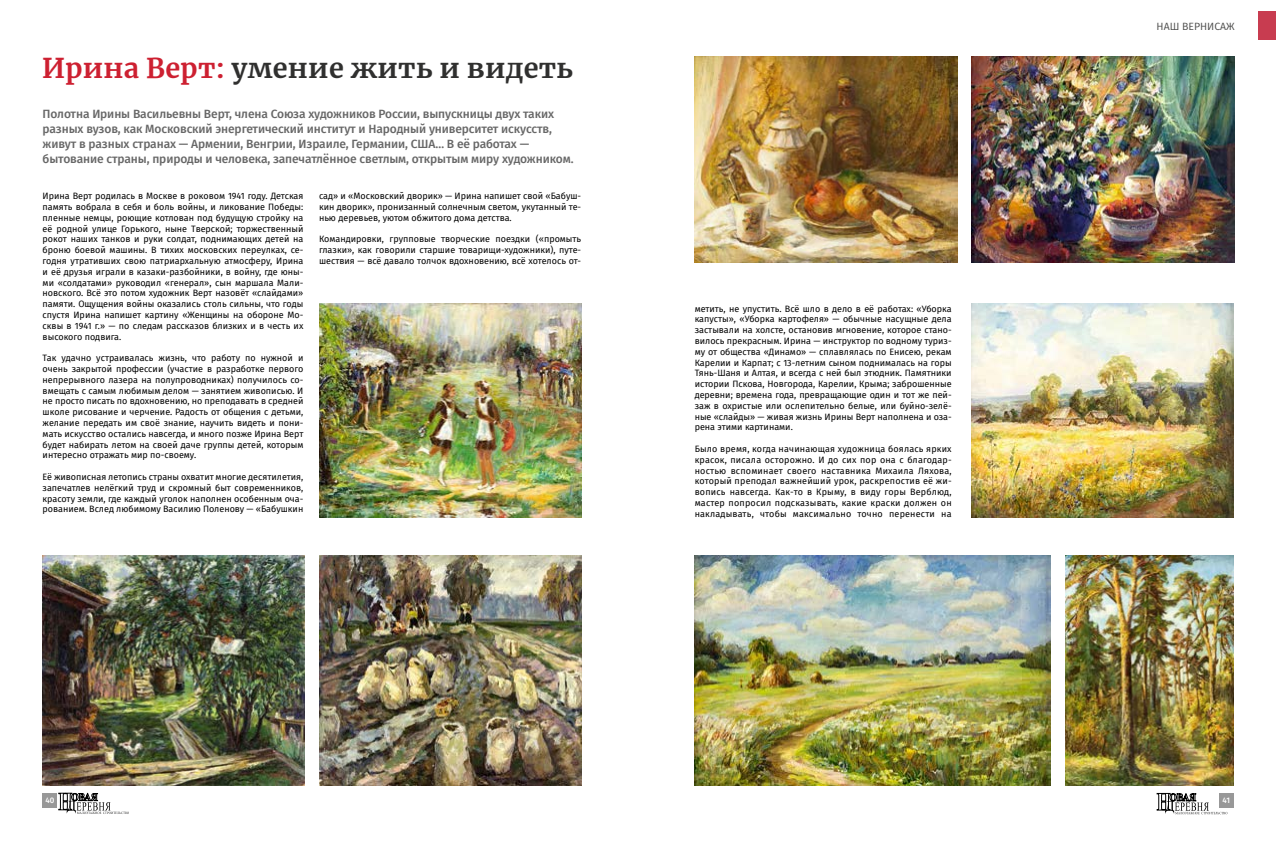
<style>
.page{position:relative;width:1276px;height:842px;background:#fff}
.page>*{position:absolute;margin:0;border:0;box-sizing:border-box;transform-origin:0 0}
.t1{font:700 27px "Merriweather";letter-spacing:.01em;color:#30302f}
.t2{font:500 12px/15px "Fira Sans";letter-spacing:-.01em;color:#676767}
.t3{font:10.5px "Fira Sans";color:#4d4d4c}
.t4{font:9px/10.8px "Fira Sans";color:#000;text-align:justify}
.t5{font:500 8px "Fira Sans";color:#fff}
.s1{color:#cd2031}
</style>
<div class="page">
<div style="left:1258px;top:11px;width:18px;height:29px;background:#c83c50"></div>
<svg style="left:59px;top:793px;width:70px;height:21px"></svg>
<div style="left:43px;top:793px;width:14px;height:14px;background:#989898"></div>
<svg style="left:1156px;top:793px;width:71px;height:21px"></svg>
<div style="left:1219px;top:793px;width:14px;height:14px;background:#989898"></div>
<img style="left:694px;top:556px;width:357px;height:229px">
<img style="left:1065px;top:556px;width:168px;height:229px">
<img style="left:694px;top:57px;width:263px;height:205px">
<img style="left:971px;top:57px;width:263px;height:205px">
<img style="left:971px;top:303px;width:262px;height:215px">
<img style="left:319px;top:556px;width:262px;height:229px">
<img style="left:43px;top:556px;width:262px;height:229px">
<img style="left:319px;top:303px;width:262px;height:215px">
<h1 class="t1" style="left:42px;top:49px;width:532px"><span class="s1">Ирина Верт:</span> умение жить и видеть</h1>
<p class="t2" style="left:43px;top:105px;width:532px">Полотна Ирины Васильевны Верт, члена Союза художников России, выпускницы двух таких разных вузов, как Московский энергетический институт и Народный университет искусств, живут в разных странах — Армении, Венгрии, Израиле, Германии, США… В её работах — бытование страны, природы и человека, запечатлённое светлым, открытым миру художником.</p>
<p class="t4" style="left:43px;top:190px;width:262px">Ирина Верт родилась в Москве в роковом 1941 году. Детская память вобрала в себя и боль войны, и ликование Победы: пленные немцы, роющие котлован под будущую стройку на её родной улице Горького, ныне Тверской; торжественный рокот наших танков и руки солдат, поднимающих детей на броню боевой машины. В тихих московских переулках, се&shy;годня утративших свою патриархальную атмосферу, Ирина и её друзья играли в казаки-разбойники, в войну, где юны&shy;ми «солдатами» руководил «генерал», сын маршала Мали&shy;новского. Всё это потом художник Верт назовёт «слайдами» памяти. Ощущения войны оказались столь сильны, что годы спустя Ирина напишет картину «Женщины на обороне Мо&shy;сквы в 1941 г.» — по следам рассказов близких и в честь их высокого подвига.</p>
<p class="t4" style="left:43px;top:352px;width:262px">Так удачно устраивалась жизнь, что работу по нужной и очень закрытой профессии (участие в разработке первого непрерывного лазера на полупроводниках) получилось со&shy;вмещать с самым любимым делом — занятием живописью. И не просто писать по вдохновению, но преподавать в средней школе рисование и черчение. Радость от общения с детьми, желание передать им своё знание, научить видеть и пони&shy;мать искусство остались навсегда, и много позже Ирина Верт будет набирать летом на своей даче группы детей, которым интересно отражать мир по-своему.</p>
<p class="t4" style="left:43px;top:471px;width:262px">Её живописная летопись страны охватит многие десятилетия, запечатлев нелёгкий труд и скромный быт современников, красоту земли, где каждый уголок наполнен особенным оча&shy;рованием. Вслед любимому Василию Поленову — «Бабушкин</p>
<p class="t4" style="left:319px;top:190px;width:264px">сад» и «Московский дворик» — Ирина напишет свой «Бабуш&shy;кин дворик», пронизанный солнечным светом, укутанный те&shy;нью деревьев, уютом обжитого дома детства.</p>
<p class="t4" style="left:319px;top:234px;width:264px">Командировки, групповые творческие поездки («промыть глазки», как говорили старшие товарищи-художники), путе&shy;шествия — всё давало толчок вдохновению, всё хотелось от-</p>
<p class="t4" style="left:694px;top:303px;width:258px">метить, не упустить. Всё шло в дело в её работах: «Уборка капусты», «Уборка картофеля» — обычные насущные дела застывали на холсте, остановив мгновение, которое стано&shy;вилось прекрасным. Ирина — инструктор по водному туриз&shy;му от общества «Динамо» — сплавлялась по Енисею, рекам Карелии и Карпат; с 13-летним сыном поднималась на горы Тянь-Шаня и Алтая, и всегда с ней был этюдник. Памятники истории Пскова, Новгорода, Карелии, Крыма; заброшенные деревни; времена года, превращающие один и тот же пей&shy;заж в охристые или ослепительно белые, или буйно-зелё&shy;ные «слайды» — живая жизнь Ирины Верт наполнена и оза&shy;рена этими картинами.</p>
<p class="t4" style="left:694px;top:443px;width:258px">Было время, когда начинающая художница боялась ярких красок, писала осторожно. И до сих пор она с благодар&shy;ностью вспоминает своего наставника Михаила Ляхова, который преподал важнейший урок, раскрепостив её жи&shy;вопись навсегда. Как-то в Крыму, в виду горы Верблюд, мастер попросил подсказывать, какие краски должен он накладывать, чтобы максимально точно перенести на</p>
<p class="t3" style="left:1156px;top:18px;width:80px">НАШ ВЕРНИСАЖ</p>
<p class="t5" style="left:45px;top:793px;width:11px">40</p>
<p class="t5" style="left:1222px;top:793px;width:9px">41</p>
</div>
